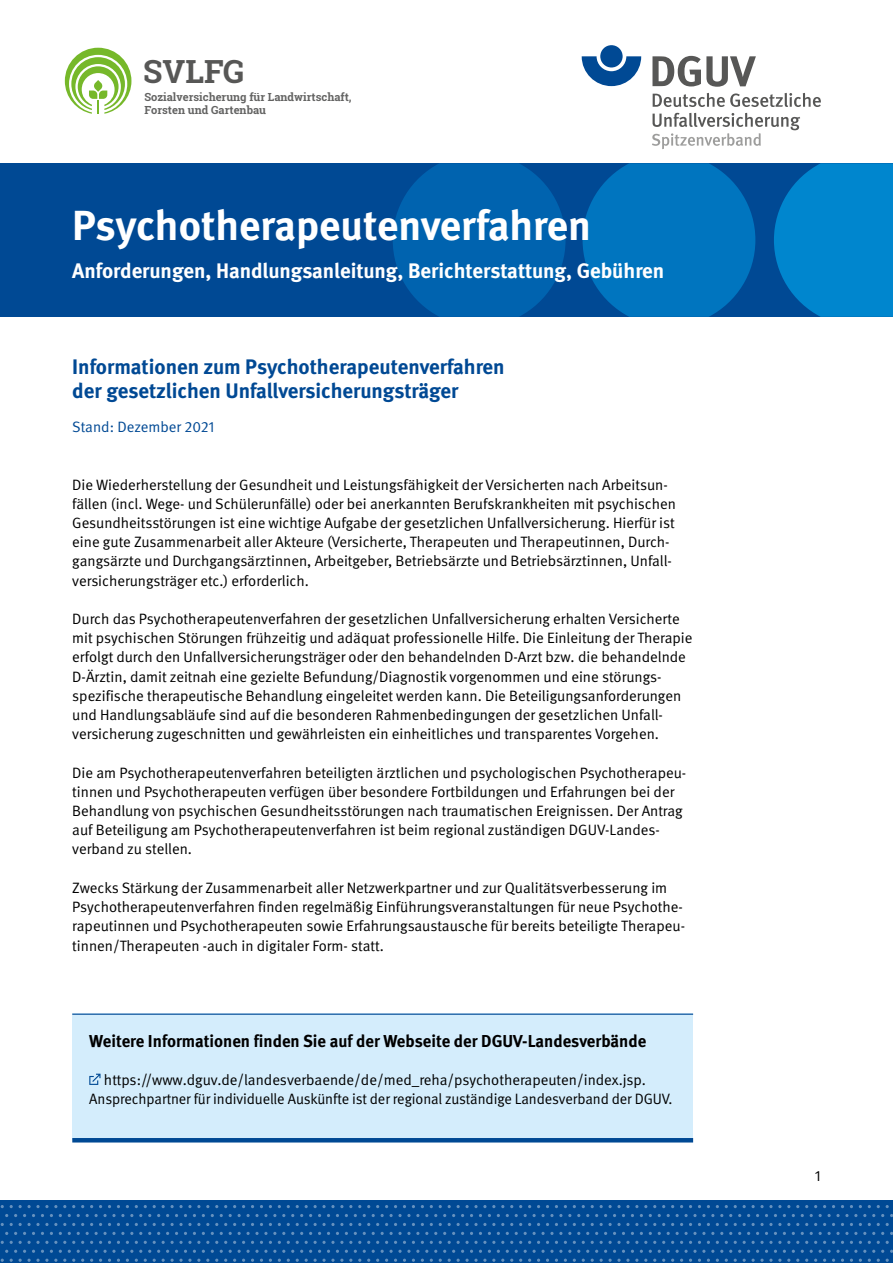
<style>
.page{position:relative;width:893px;height:1263px;background:#fff}
.page>*{position:absolute;margin:0;border:0;box-sizing:border-box;transform-origin:0 0}
._01_Überschriften_A_-_Headline_28_30_weis{font:700 42px "DGUV Meta";color:#fff}
.t1{font:700 31.8px "Roboto Slab";color:#575756}
._01_Überschriften_D_-_Unter-Überschrift_s{font:700 21px/24px "DGUV Meta";color:#004994}
._01_Überschriften_D_-_Unter-Überschrift_s-2{font:700 21px "DGUV Meta";color:#fff}
._01_Überschriften_Zwischenüberschrift_Gra{font:700 17.25px "DGUV Meta";color:#000}
._02_Fließtext_Fließtext{font:15px/19.2px "DGUV Meta";color:#000}
.Fließtext_FT_Abstand_vor{font:15px "DGUV Meta";letter-spacing:-.005em;color:#000}
._02_Fließtext_Fließtext-2{font:15px "DGUV Meta";color:#004994}
.t2{font:700 11.1px/13.4px "Roboto Slab";color:rgb(60 60 59/.8)}
</style>
<div class="page">
<div style="left:0;top:1200px;width:893px;height:63px;background:#004994"></div>
<svg style="left:667px;top:1214px;width:38px;height:3px"></svg>
<svg style="left:524px;top:1214px;width:38px;height:3px"></svg>
<svg style="left:381px;top:1214px;width:38px;height:3px"></svg>
<svg style="left:238px;top:1214px;width:38px;height:3px"></svg>
<svg style="left:95px;top:1214px;width:38px;height:3px"></svg>
<svg style="left:667px;top:1232px;width:38px;height:3px"></svg>
<svg style="left:524px;top:1232px;width:38px;height:3px"></svg>
<svg style="left:381px;top:1232px;width:38px;height:3px"></svg>
<svg style="left:238px;top:1232px;width:38px;height:3px"></svg>
<svg style="left:95px;top:1232px;width:38px;height:3px"></svg>
<svg style="left:600px;top:1205px;width:38px;height:3px"></svg>
<svg style="left:448px;top:1205px;width:47px;height:3px"></svg>
<svg style="left:305px;top:1205px;width:38px;height:3px"></svg>
<svg style="left:162px;top:1205px;width:38px;height:3px"></svg>
<svg style="left:19px;top:1205px;width:38px;height:3px"></svg>
<svg style="left:600px;top:1223px;width:38px;height:3px"></svg>
<svg style="left:448px;top:1223px;width:47px;height:3px"></svg>
<svg style="left:305px;top:1223px;width:38px;height:3px"></svg>
<svg style="left:162px;top:1223px;width:38px;height:3px"></svg>
<svg style="left:19px;top:1223px;width:38px;height:3px"></svg>
<svg style="left:600px;top:1241px;width:38px;height:3px"></svg>
<svg style="left:448px;top:1241px;width:47px;height:3px"></svg>
<svg style="left:305px;top:1241px;width:38px;height:3px"></svg>
<svg style="left:162px;top:1241px;width:38px;height:3px"></svg>
<svg style="left:19px;top:1241px;width:38px;height:3px"></svg>
<svg style="left:582px;top:1250px;width:132px;height:12px"></svg>
<svg style="left:430px;top:1250px;width:150px;height:12px"></svg>
<svg style="left:287px;top:1250px;width:141px;height:12px"></svg>
<svg style="left:144px;top:1250px;width:141px;height:12px"></svg>
<svg style="left:1px;top:1250px;width:141px;height:12px"></svg>
<svg style="left:810px;top:1214px;width:38px;height:3px"></svg>
<svg style="left:810px;top:1232px;width:38px;height:3px"></svg>
<svg style="left:743px;top:1205px;width:38px;height:3px"></svg>
<svg style="left:743px;top:1223px;width:38px;height:3px"></svg>
<svg style="left:743px;top:1241px;width:38px;height:3px"></svg>
<svg style="left:854px;top:1250px;width:39px;height:12px"></svg>
<svg style="left:716px;top:1250px;width:137px;height:12px"></svg>
<div style="left:0;top:163px;width:893px;height:154px;background:#004994"></div>
<svg style="left:393px;top:163px;width:173px;height:154px"></svg>
<svg style="left:583px;top:163px;width:172px;height:154px"></svg>
<svg style="left:774px;top:163px;width:119px;height:154px;background:#007fc7"></svg>
<svg style="left:65px;top:48px;width:66px;height:66px"></svg>
<svg style="left:582px;top:56px;width:59px;height:30px"></svg>
<div style="left:600px;top:45px;width:23px;height:23px;background:#004994;border-radius:50%"></div>
<svg style="left:652px;top:56px;width:104px;height:31px"></svg>
<svg style="left:653px;top:93px;width:135px;height:14px"></svg>
<svg style="left:789px;top:93px;width:32px;height:14px"></svg>
<svg style="left:652px;top:113px;width:136px;height:14px"></svg>
<svg style="left:791px;top:117px;width:9px;height:13px"></svg>
<svg style="left:652px;top:133px;width:109px;height:16px"></svg>
<div style="left:72px;top:1013px;width:621px;height:127px;background:#d4edfc"></div>
<hr style="left:72px;top:1013px;width:621px;height:2px;background:#004994">
<hr style="left:72px;top:1138px;width:621px;height:4px;background:#004994">
<svg style="left:89px;top:1074px;width:12px;height:11px"></svg>
<h2 class="t1" style="left:143px;top:50px;width:102px">SVLFG</h2>
<p class="t2" style="left:144px;top:90px;width:209px">Sozialversicherung für Landwirtschaft,<br>Forsten und Gartenbau</p>
<p class="_01_Überschriften_A_-_Headline_28_30_weis" style="left:72px;top:200px;width:520px">Psychotherapeutenverfahren</p>
<h1 class="_01_Überschriften_D_-_Unter-Überschrift_s-2" style="left:72px;top:259px;width:593px">Anforderungen, Handlungsanleitung, Berichterstattung, Gebühren</h1>
<h1 class="_01_Überschriften_D_-_Unter-Überschrift_s" style="left:72px;top:356px;width:434px">Informationen zum Psychotherapeutenverfahren der gesetzlichen Unfallversicherungsträger</h1>
<p class="_02_Fließtext_Fließtext-2" style="left:72px;top:418px;width:144px">Stand: Dezember 2021</p>
<p class="_02_Fließtext_Fließtext" style="left:72px;top:475px;width:605px">Die Wiederherstellung der Gesundheit und Leistungsfähigkeit der Versicherten nach Arbeitsun&shy;fällen (incl. Wege- und Schülerunfälle) oder bei anerkannten Berufskrankheiten mit psychischen Gesundheitsstörungen ist eine wichtige Aufgabe der gesetzlichen Unfallversicherung. Hierfür ist eine gute Zusammenarbeit aller Akteure (Versicherte, Therapeuten und Therapeutinnen, Durch&shy;gangsärzte und Durchgangsärztinnen, Arbeitgeber, Betriebsärzte und Betriebsärztinnen, Unfall&shy;versicherungsträger etc.) erforderlich.</p>
<p class="_02_Fließtext_Fließtext" style="left:72px;top:610px;width:622px">Durch das Psychotherapeutenverfahren der gesetzlichen Unfallversicherung erhalten Versicherte mit psychischen Störungen frühzeitig und adäquat professionelle Hilfe. Die Einleitung der Therapie erfolgt durch den Unfallversicherungsträger oder den behandelnden D-Arzt bzw. die behandelnde D-Ärztin, damit zeitnah eine gezielte Befundung/Diagnostik vorgenommen und eine störungs&shy;spezifische therapeutische Behandlung eingeleitet werden kann. Die Beteiligungsanforderungen und Handlungsabläufe sind auf die besonderen Rahmenbedingungen der gesetzlichen Unfall&shy;versicherung zugeschnitten und gewährleisten ein einheitliches und transparentes Vorgehen.</p>
<p class="_02_Fließtext_Fließtext" style="left:72px;top:763px;width:615px">Die am Psychotherapeutenverfahren beteiligten ärztlichen und psychologischen Psychotherapeu&shy;tinnen und Psychotherapeuten verfügen über besondere Fortbildungen und Erfahrungen bei der Behandlung von psychischen Gesundheitsstörungen nach traumatischen Ereignissen. Der Antrag auf Beteiligung am Psychotherapeutenverfahren ist beim regional zuständigen DGUV-Landes&shy;verband zu stellen.</p>
<p class="_02_Fließtext_Fließtext" style="left:72px;top:878px;width:614px">Zwecks Stärkung der Zusammenarbeit aller Netzwerkpartner und zur Qualitätsverbesserung im Psychotherapeutenverfahren finden regelmäßig Einführungsveranstaltungen für neue Psychothe&shy;rapeutinnen und Psychotherapeuten sowie Erfahrungsaustausche für bereits beteiligte Therapeu&shy;tinnen/Therapeuten -auch in digitaler Form- statt.</p>
<h2 class="_01_Überschriften_Zwischenüberschrift_Gra" style="left:89px;top:1030px;width:558px">Weitere Informationen finden Sie auf der Webseite der DGUV-Landesverbände</h2>
<p class="Fließtext_FT_Abstand_vor" style="left:104px;top:1071px;width:543px">https://www.dguv.de/landesverbaende/de/med_reha/psychotherapeuten/index.jsp.</p>
<p class="Fließtext_FT_Abstand_vor" style="left:89px;top:1090px;width:585px">Ansprechpartner für individuelle Auskünfte ist der regional zuständige Landesverband der DGUV.</p>
<p class="_02_Fließtext_Fließtext" style="left:815px;top:1166px;width:7px">1</p>
</div>
